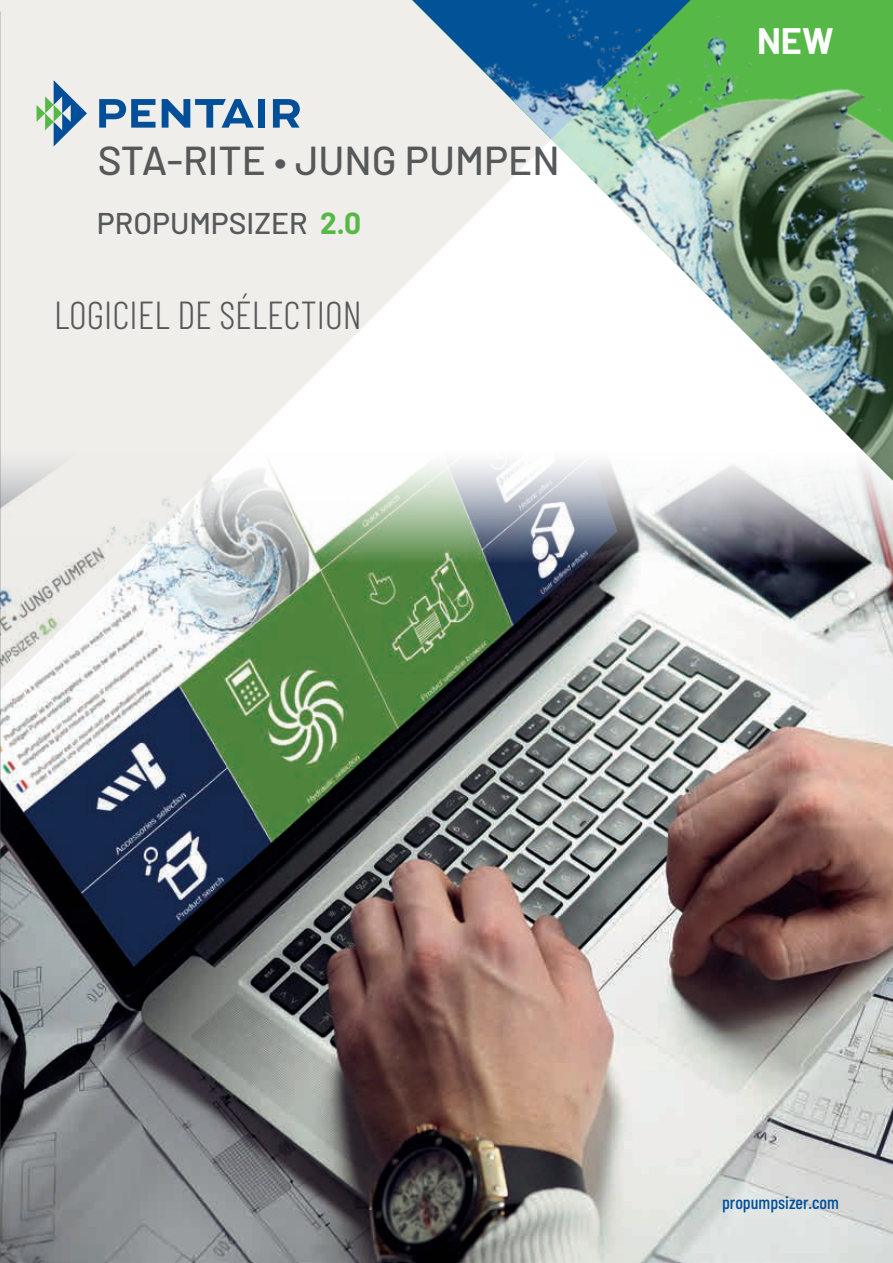
<style>
.page{position:relative;width:893px;height:1263px;background:#fff}
.page>*{position:absolute;margin:0;border:0;box-sizing:border-box;transform-origin:0 0}
.t1{font:500 40.35px "Barlow";color:#57585a}
.t2{font:300 39px "Barlow Condensed";color:#57585a}
.t3{font:700 36px "Barlow";color:#fff}
.t4{font:500 30px "Barlow";color:#57585a}
.t5{font:500 18px "Barlow Condensed";color:#014e99}
.s1{font-weight:700;font-size:29.7px;color:#56b947}
</style>
<div class="page">
<img style="left:0;top:563px;width:893px;height:700px">
<svg style="left:690px;top:481px;width:203px;height:82px;background:#a3a2a8"></svg>
<svg style="left:0;top:0;width:690px;height:690px;background:#d0d6ce"></svg>
<img style="left:412px;top:0;width:481px;height:481px">
<svg style="left:37px;top:80px;width:50px;height:66px;background:#a6c1c8"></svg>
<svg style="left:99px;top:99px;width:56px;height:29px;background:#6994bd"></svg>
<svg style="left:162px;top:99px;width:92px;height:29px;background:#7ba0c3"></svg>
<div style="left:258px;top:99px;width:7px;height:29px;background:#014e99"></div>
<svg style="left:273px;top:99px;width:27px;height:29px"></svg>
<p class="t1" style="left:98px;top:131px;width:464px">STA-RITE • JUNG PUMPEN</p>
<p class="t4" style="left:97px;top:202px;width:266px">PROPUMPSIZER <span class="s1">2.0</span></p>
<p class="t2" style="left:54px;top:287px;width:309px">LOGICIEL DE SÉLECTION</p>
<p class="t3" style="left:757px;top:15px;width:78px">NEW</p>
<p class="t5" style="left:722px;top:1189px;width:118px">propumpsizer.com</p>
</div>
